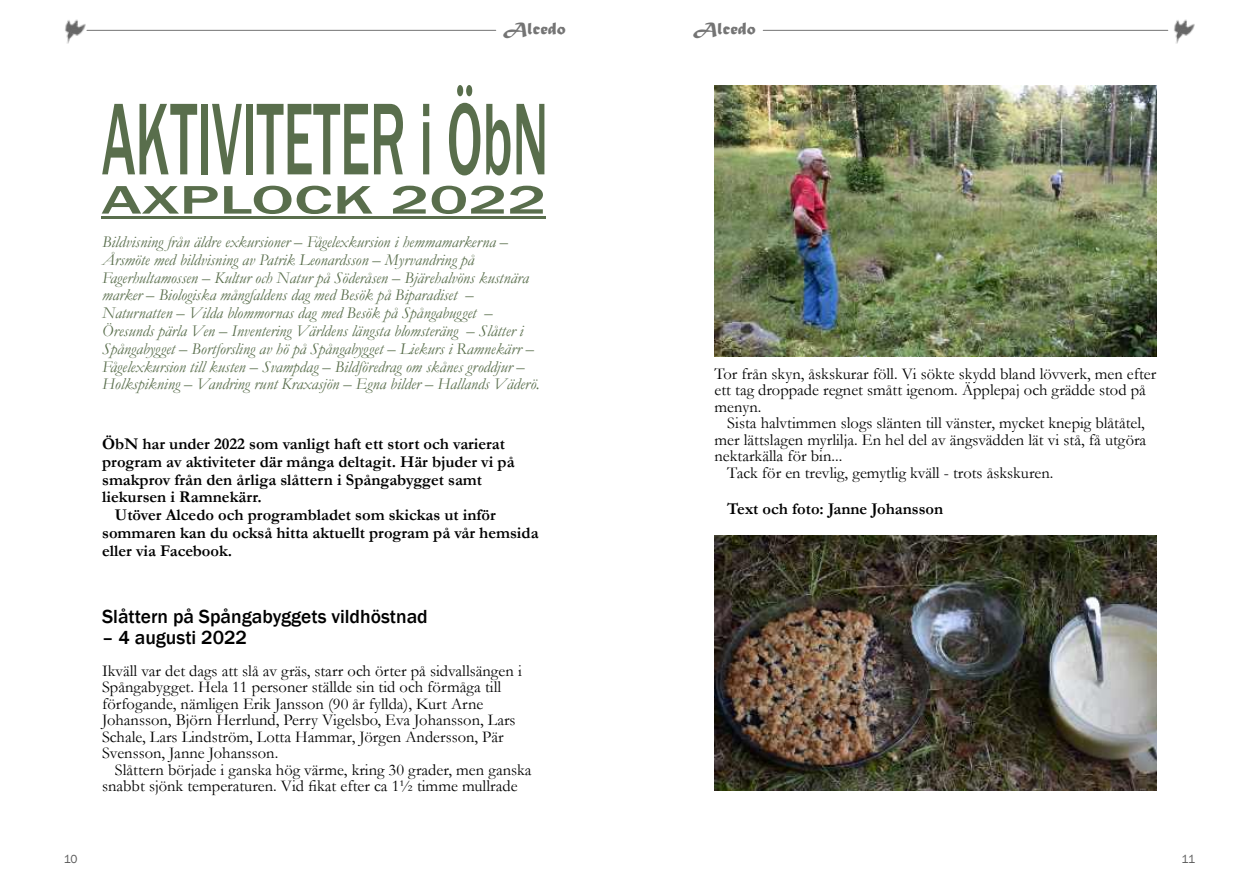
<style>
.page{position:relative;width:1259px;height:893px;background:#fff}
.page>*{position:absolute;margin:0;border:0;box-sizing:border-box;transform-origin:0 0}
.t1{font:500 105.75px "Franklin Gothic";color:#596e4c;scale:.52 1}
.t2{font:500 41.25px "Franklin Gothic";color:#596e4c;scale:1.61 1}
.t3{font:500 19.5px "Franklin Gothic";color:#000}
.t4{font:18px "Matura MT Script Capitals";color:rgb(0 0 0/.55)}
.t5{font:16.5px/16.5px "Garamond";color:#000}
.t6{font:italic 16.5px/17.9px "Garamond";color:#596e4c}
.t7{font:700 16.5px/17.9px "Garamond";color:#000}
.t8{font:12px "Franklin Gothic";color:rgb(0 0 0/.65)}
</style>
<div class="page">
<img style="left:65px;top:19px;width:22px;height:25px">
<hr style="left:87px;top:30px;width:409px;height:1px;background:#888">
<hr style="left:763px;top:30px;width:404px;height:1px;background:#888">
<img style="left:1174px;top:19px;width:21px;height:25px">
<hr style="left:101px;top:217px;width:445px;height:2px;background:#596e4c">
<img style="left:714px;top:536px;width:443px;height:255px">
<img style="left:714px;top:85px;width:443px;height:272px">
<p class="t4" style="left:503px;top:23px;width:64px">Alcedo</p>
<p class="t4" style="left:693px;top:22px;width:64px">Alcedo</p>
<h1 class="t1" style="left:102px;top:100px;width:860px">AKTIVITETER i ÖbN</h1>
<h2 class="t2" style="left:101px;top:185px;width:278px">AXPLOCK 2022</h2>
<p class="t6" style="left:102px;top:235px;width:439px">Bildvisning från äldre exkursioner – Fågelexkursion i hemmamarkerna – Årsmöte med bildvisning av Patrik Leonardsson – Myrvandring på Fagerhultamossen – Kultur och Natur på Söderåsen – Bjärehalvöns kustnära marker – Biologiska mångfaldens dag med Besök på Biparadiset – Naturnatten – Vilda blommornas dag med Besök på Spångabugget – Öresunds pärla Ven – Inventering Världens längsta blomsteräng – Slåtter i Spångabygget – Bortforsling av hö på Spångabygget – Liekurs i Ramnekärr – Fågelexkursion till kusten – Svampdag – Bildföredrag om skånes groddjur – Holkspikning – Vandring runt Kraxasjön – Egna bilder – Hallands Väderö.</p>
<p class="t7" style="left:102px;top:437px;width:414px">ÖbN har under 2022 som vanligt haft ett stort och varierat program av aktiviteter där många deltagit. Här bjuder vi på smakprov från den årliga slåttern i Spångabygget samt liekursen i Ramnekärr.</p>
<p class="t7" style="left:102px;top:508px;width:438px;text-indent:13px">Utöver Alcedo och programbladet som skickas ut inför sommaren kan du också hitta aktuellt program på vår hemsida eller via Facebook.</p>
<p class="t3" style="left:102px;top:609px;width:327px">Slåttern på Spångabyggets vildhöstnad</p>
<p class="t3" style="left:102px;top:630px;width:146px">– 4 augusti 2022</p>
<p class="t5" style="left:102px;top:664px;width:421px">Ikväll var det dags att slå av gräs, starr och örter på sidvallsängen i Spångabygget. Hela 11 personer ställde sin tid och förmåga till förfogande, nämligen Erik Jansson (90 år fyllda), Kurt Arne Johansson, Björn Herrlund, Perry Vigelsbo, Eva Johansson, Lars Schale, Lars Lindström, Lotta Hammar, Jörgen Andersson, Pär Svensson, Janne Johansson.</p>
<p class="t5" style="left:102px;top:763px;width:431px;text-indent:13px">Slåttern började i ganska hög värme, kring 30 grader, men ganska snabbt sjönk temperaturen. Vid fikat efter ca 1½ timme mullrade</p>
<p class="t5" style="left:714px;top:367px;width:443px">Tor från skyn, åskskurar föll. Vi sökte skydd bland lövverk, men efter ett tag droppade regnet smått igenom. Äpplepaj och grädde stod på menyn.</p>
<p class="t5" style="left:727px;top:417px;width:419px">Sista halvtimmen slogs slänten till vänster, mycket knepig blåtåtel,</p>
<p class="t5" style="left:714px;top:433px;width:433px">mer lättslagen myrlilja. En hel del av ängsvädden lät vi stå, få utgöra</p>
<p class="t5" style="left:714px;top:450px;width:129px">nektarkälla för bin...</p>
<p class="t5" style="left:727px;top:466px;width:328px">Tack för en trevlig, gemytlig kväll - trots åskskuren.</p>
<p class="t7" style="left:727px;top:502px;width:217px">Text och foto: Janne Johansson</p>
<p class="t8" style="left:64px;top:855px;width:15px">10</p>
<p class="t8" style="left:1181px;top:855px;width:15px">11</p>
</div>
